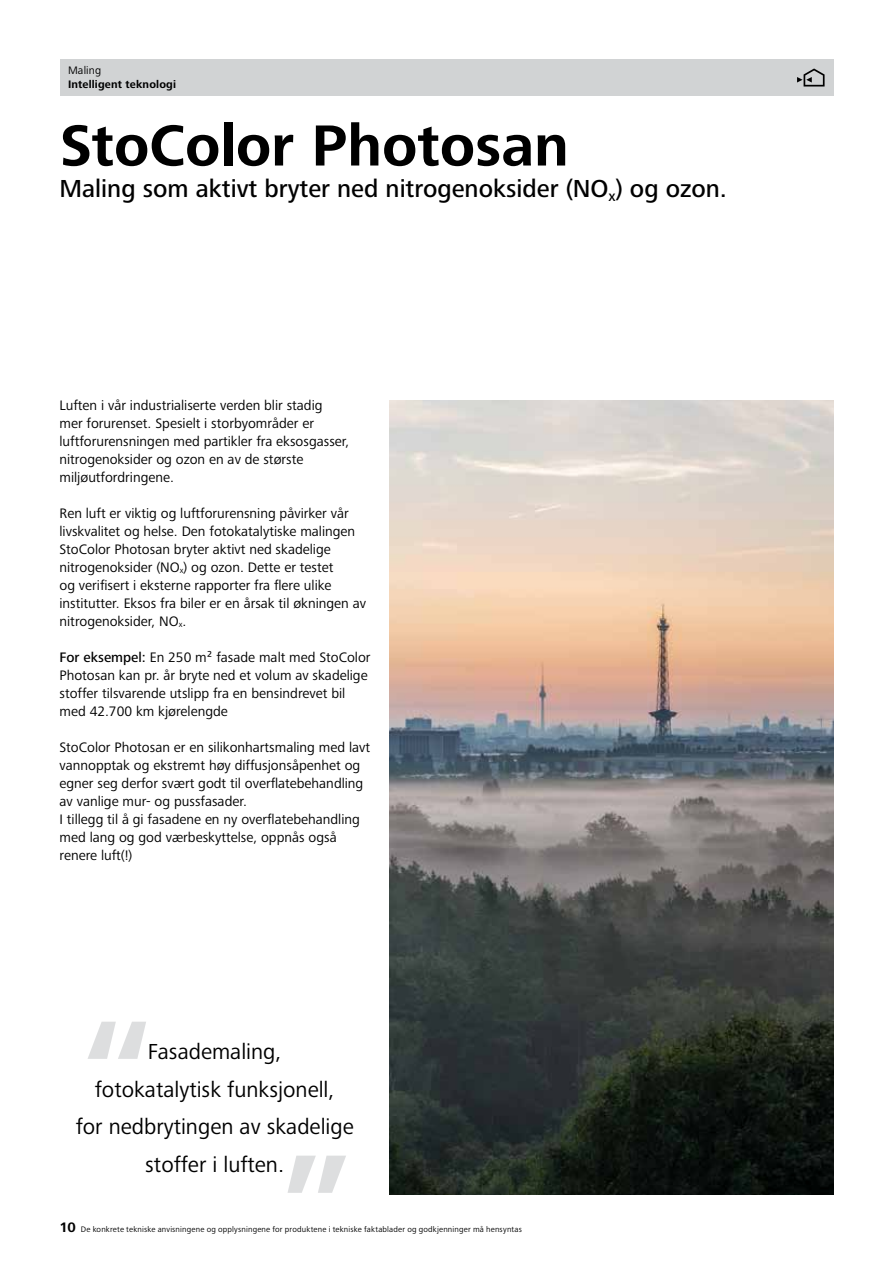
<style>
.page{position:relative;width:893px;height:1263px;background:#fff}
.page>*{position:absolute;margin:0;border:0;box-sizing:border-box;transform-origin:0 0}
.t1{font:700 150px "Frutiger Next LTW1 G";color:#bcbec0}
.t2{font:700 60px "Frutiger Next LTW1 G";color:#000}
.t3{font:500 25.5px "Frutiger Next LTW1 G";color:#000}
.t4{font:22.5px/37.5px "Frutiger Next LTW1 G";color:#000;text-align:center}
.t5{font:14.25px/18px "Frutiger Next LTW1 G";color:#000}
.t6{font:700 11.25px "Frutiger Next LTW1 G";letter-spacing:.015em;color:#000}
.t7{font:11.25px "Frutiger Next LTW1 G";letter-spacing:.015em;color:#000}
.t8{font:8.25px "Frutiger Next LTW1 G";letter-spacing:.02em;color:#000}
.s1{font-weight:500}
.s2{font-weight:700;font-size:14.25px}
</style>
<div class="page">
<img style="left:390px;top:401px;width:443px;height:794px">
<div style="left:60px;top:60px;width:773px;height:36px;background:#d1d3d4"></div>
<svg style="left:797px;top:68px;width:28px;height:19px"></svg>
<p class="t7" style="left:68px;top:64px;width:35px">Maling</p>
<p class="t6" style="left:68px;top:78px;width:109px">Intelligent teknologi</p>
<h2 class="t2" style="left:60px;top:111px;width:511px">StoColor Photosan</h2>
<h3 class="t3" style="left:60px;top:174px;width:669px">Maling som aktivt bryter ned nitrogenoksider (NO<sub>x</sub>) og ozon.</h3>
<p class="t5" style="left:60px;top:396px;width:291px">Luften i vår industrialiserte verden blir stadig<br>mer forurenset. Spesielt i storbyområder er luftforurensningen med partikler fra eksosgasser, nitrogenoksider og ozon en av de største miljøutfordringene.</p>
<p class="t5" style="left:60px;top:504px;width:308px">Ren luft er viktig og luftforurensning påvirker vår livskvalitet og helse. Den fotokatalytiske malingen StoColor Photosan bryter aktivt ned skadelige nitrogenoksider (NO<sub>x</sub>) og ozon. Dette er testet<br>og verifisert i eksterne rapporter fra flere ulike institutter. Eksos fra biler er en årsak til økningen av nitrogenoksider, NO<sub>x</sub>.</p>
<p class="t5" style="left:60px;top:648px;width:313px"><span class="s1">For eksempel:</span> En 250 m² fasade malt med StoColor Photosan kan pr. år bryte ned et volum av skadelige stoffer tilsvarende utslipp fra en bensindrevet bil med 42.700 km kjørelengde</p>
<p class="t5" style="left:60px;top:738px;width:312px">StoColor Photosan er en silikonhartsmaling med lavt vannopptak og ekstremt høy diffusjonsåpenhet og egner seg derfor svært godt til overflatebehandling av vanlige mur- og pussfasader.<br>I tillegg til å gi fasadene en ny overflatebehandling med lang og god værbeskyttelse, oppnås også renere luft(!)</p>
<h1 class="t1" style="left:81px;top:994px;width:76px">“</h1>
<h3 class="t4" style="left:76px;top:1033px;width:280px">Fasademaling,<br>fotokatalytisk funksjonell,<br>for nedbrytingen av skadelige stoffer i luften.</h3>
<h1 class="t1" style="left:279px;top:1128px;width:76px">”</h1>
<p class="t8" style="left:60px;top:1224px;width:464px"><span class="s2">10</span> De konkrete tekniske anvisningene og opplysningene for produktene i tekniske faktablader og godkjenninger må hensyntas</p>
</div>
